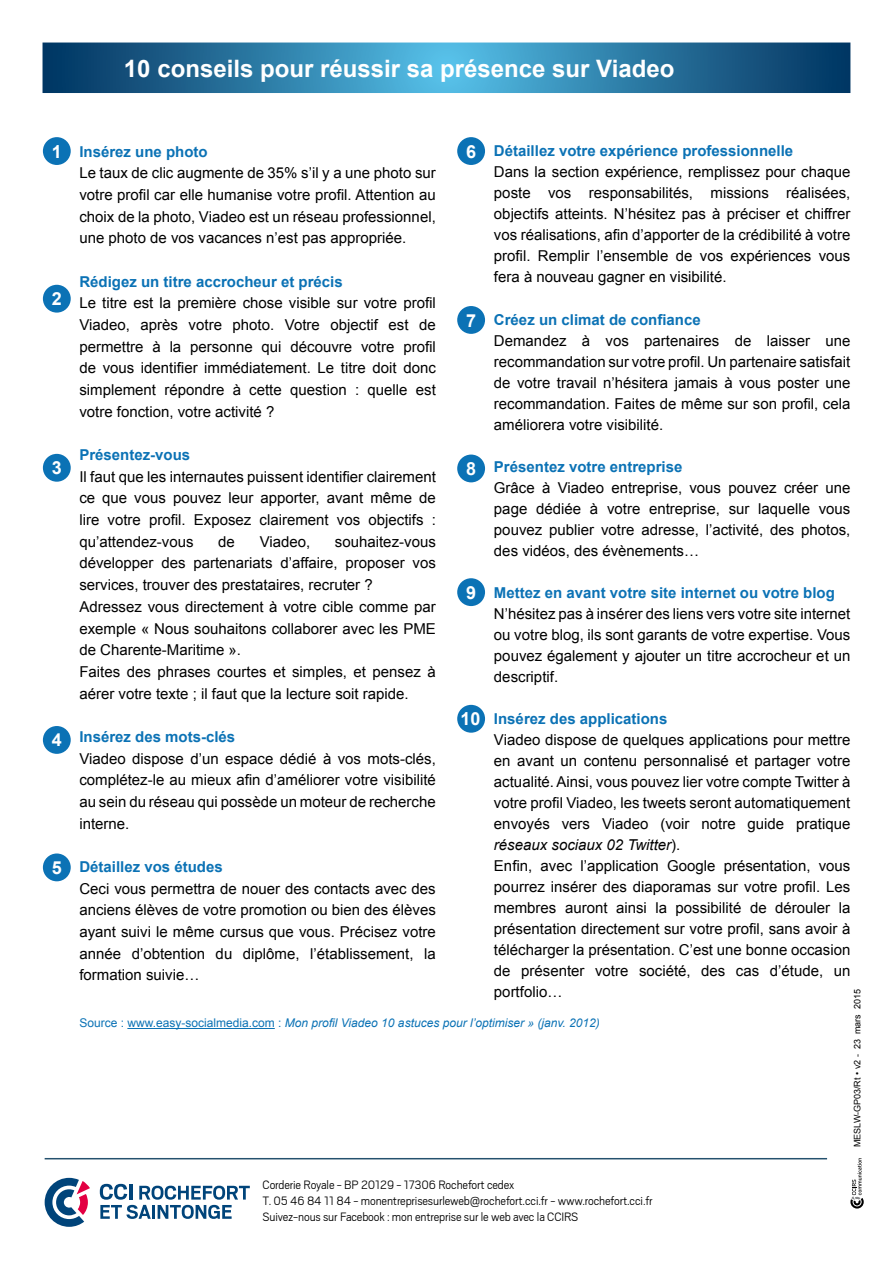
<style>
.page{position:relative;width:893px;height:1263px;background:#fff}
.page>*{position:absolute;margin:0;border:0;box-sizing:border-box;transform-origin:0 0}
.t1{font:700 24px "Arial";color:#fff}
.t2{font:700 18px "Arial";color:#fff}
.t3{font:15px/21px "Arial";color:#000;text-align:justify}
.t4{font:700 15px "Arial";color:#0b72b5}
.t5{font:300 13.5px/16.2px "Scout";letter-spacing:-.01em;color:#000}
.t6{font:italic 12px "Arial";color:#0b72b5}
.t7{font:9px "Arial";color:#000}
.s1{font-style:italic}
.s2{font-style:normal}
</style>
<div class="page">
<svg style="left:43px;top:43px;width:807px;height:50px;background:#2a77a1"></svg>
<div style="left:43px;top:137px;width:28px;height:28px;background:#0b72b5;border-radius:50%"></div>
<div style="left:43px;top:285px;width:28px;height:28px;background:#0b72b5;border-radius:50%"></div>
<div style="left:43px;top:454px;width:28px;height:28px;background:#0b72b5;border-radius:50%"></div>
<div style="left:43px;top:726px;width:28px;height:28px;background:#0b72b5;border-radius:50%"></div>
<div style="left:43px;top:853px;width:28px;height:28px;background:#0b72b5;border-radius:50%"></div>
<div style="left:457px;top:137px;width:28px;height:28px;background:#0b72b5;border-radius:50%"></div>
<div style="left:457px;top:306px;width:28px;height:28px;background:#0b72b5;border-radius:50%"></div>
<div style="left:457px;top:705px;width:28px;height:28px;background:#0b72b5;border-radius:50%"></div>
<div style="left:457px;top:455px;width:28px;height:27px;background:#0b72b5;border-radius:50%"></div>
<div style="left:457px;top:578px;width:28px;height:28px;background:#0b72b5;border-radius:50%"></div>
<hr style="left:127px;top:1028px;width:148px;height:1px;background:#0b72b5">
<svg style="left:850px;top:1158px;width:14px;height:50px"></svg>
<svg style="left:100px;top:1184px;width:150px;height:35px"></svg>
<svg style="left:45px;top:1178px;width:45px;height:49px"></svg>
<hr style="left:45px;top:1158px;width:782px;height:1px;background:#25516e">
<h1 class="t1" style="left:124px;top:52px;width:552px">10 conseils pour réussir sa présence sur Viadeo</h1>
<p class="t2" style="left:52px;top:139px;width:12px">1</p>
<p class="t2" style="left:52px;top:287px;width:12px">2</p>
<p class="t2" style="left:52px;top:456px;width:12px">3</p>
<p class="t2" style="left:52px;top:728px;width:12px">4</p>
<p class="t2" style="left:52px;top:856px;width:12px">5</p>
<p class="t2" style="left:466px;top:139px;width:12px">6</p>
<p class="t4" style="left:494px;top:141px;width:301px">Détaillez votre expérience professionnelle</p>
<p class="t3" style="left:494px;top:162px;width:358px">Dans la section expérience, remplissez pour chaque poste vos responsabilités, missions réalisées, objectifs atteints. N’hésitez pas à préciser et chiffrer vos réalisations, afin d’apporter de la crédibilité à votre profil. Remplir l’ensemble de vos expériences vous fera à nouveau gagner en visibilité.</p>
<p class="t4" style="left:494px;top:309px;width:208px">Créez un climat de confiance</p>
<p class="t3" style="left:494px;top:330px;width:358px">Demandez à vos partenaires de laisser une recommandation sur votre profil. Un partenaire satisfait de votre travail n’hésitera jamais à vous poster une recommandation. Faites de même sur son profil, cela améliorera votre visibilité.</p>
<p class="t4" style="left:494px;top:456px;width:190px">Présentez votre entreprise</p>
<p class="t3" style="left:494px;top:477px;width:358px">Grâce à Viadeo entreprise, vous pouvez créer une page dédiée à votre entreprise, sur laquelle vous pouvez publier votre adresse, l’activité, des photos, des vidéos, des évènements…</p>
<p class="t4" style="left:494px;top:582px;width:342px">Mettez en avant votre site internet ou votre blog</p>
<p class="t3" style="left:494px;top:603px;width:358px">N’hésitez pas à insérer des liens vers votre site internet ou votre blog, ils sont garants de votre expertise. Vous pouvez également y ajouter un titre accrocheur et un descriptif.</p>
<p class="t4" style="left:494px;top:709px;width:175px">Insérez des applications</p>
<p class="t3" style="left:494px;top:729px;width:358px;text-align:left">Viadeo dispose de quelques applications pour mettre en avant un contenu personnalisé et partager votre actualité. Ainsi, vous pouvez lier votre compte Twitter à votre profil Viadeo, les tweets seront automatiquement envoyés vers Viadeo (voir notre guide pratique <span class="s1">réseaux sociaux 02 Twitter</span>).<br>Enfin, avec l’application Google présentation, vous pourrez insérer des diaporamas sur votre profil. Les membres auront ainsi la possibilité de dérouler la présentation directement sur votre profil, sans avoir à télécharger la présentation. C’est une bonne occasion de présenter votre société, des cas d’étude, un portfolio…</p>
<p class="t4" style="left:79px;top:141px;width:130px">Insérez une photo</p>
<p class="t3" style="left:79px;top:162px;width:358px;line-height:21.6px">Le taux de clic augmente de 35% s’il y a une photo sur votre profil car elle humanise votre profil. Attention au choix de la photo, Viadeo est un réseau professionnel, une photo de vos vacances n’est pas appropriée.</p>
<p class="t4" style="left:79px;top:271px;width:265px">Rédigez un titre accrocheur et précis</p>
<p class="t3" style="left:79px;top:292px;width:358px;line-height:21.6px">Le titre est la première chose visible sur votre profil Viadeo, après votre photo. Votre objectif est de permettre à la personne qui découvre votre profil de vous identifier immédiatement. Le titre doit donc simplement répondre à cette question : quelle est votre fonction, votre activité ?</p>
<p class="t4" style="left:79px;top:445px;width:112px">Présentez-vous</p>
<p class="t3" style="left:79px;top:466px;width:358px;line-height:21.6px">Il faut que les internautes puissent identifier clairement ce que vous pouvez leur apporter, avant même de lire votre profil. Exposez clairement vos objectifs : qu’attendez-vous</p>
<p class="t2" style="left:466px;top:308px;width:12px">7</p>
<p class="t2" style="left:466px;top:457px;width:12px">8</p>
<p class="t3" style="left:79px;top:531px;width:358px;line-height:21.6px;text-align:left;text-indent:256px">souhaitez-vous développer des partenariats d’affaire, proposer vos services, trouver des prestataires, recruter ?<br>Adressez vous directement à votre cible comme par exemple « Nous souhaitons collaborer avec les PME de Charente-Maritime ».<br>Faites des phrases courtes et simples, et pensez à aérer votre texte ; il faut que la lecture soit rapide.</p>
<p class="t4" style="left:79px;top:727px;width:157px">Insérez des mots-clés</p>
<p class="t3" style="left:79px;top:748px;width:358px;line-height:21.8px">Viadeo dispose d’un espace dédié à vos mots-clés, complétez-le au mieux afin d’améliorer votre visibilité au sein du réseau qui possède un moteur de recherche interne.</p>
<p class="t4" style="left:79px;top:857px;width:145px">Détaillez vos études</p>
<p class="t3" style="left:79px;top:878px;width:358px;line-height:21.6px">Ceci vous permettra de nouer des contacts avec des anciens élèves de votre promotion ou bien des élèves ayant suivi le même cursus que vous. Précisez votre année d’obtention du diplôme, l’établissement, la formation suivie…</p>
<p class="t3" style="left:218px;top:531px;width:18px">de</p>
<p class="t3" style="left:260px;top:531px;width:52px">Viadeo,</p>
<p class="t2" style="left:466px;top:580px;width:12px">9</p>
<p class="t2" style="left:460px;top:707px;width:22px">10</p>
<p class="t7" style="left:851px;top:1147px;width:159px;rotate:-90deg">MESLW-GP03/Rt • v2 - 23 mars 2015</p>
<p class="t6" style="left:79px;top:1015px;width:522px"><span class="s2">Source : www.easy-socialmedia.com :</span> Mon profil Viadeo 10 astuces pour l’optimiser » (janv. 2012)</p>
<p class="t5" style="left:263px;top:1176px;width:392px">Corderie Royale - BP 20129 - 17306 Rochefort cedex<br>T. 05 46 84 11 84 - monentreprisesurleweb@rochefort.cci.fr - www.rochefort.cci.fr<br>Suivez-nous sur Facebook : mon entreprise sur le web avec la CCIRS</p>
</div>
